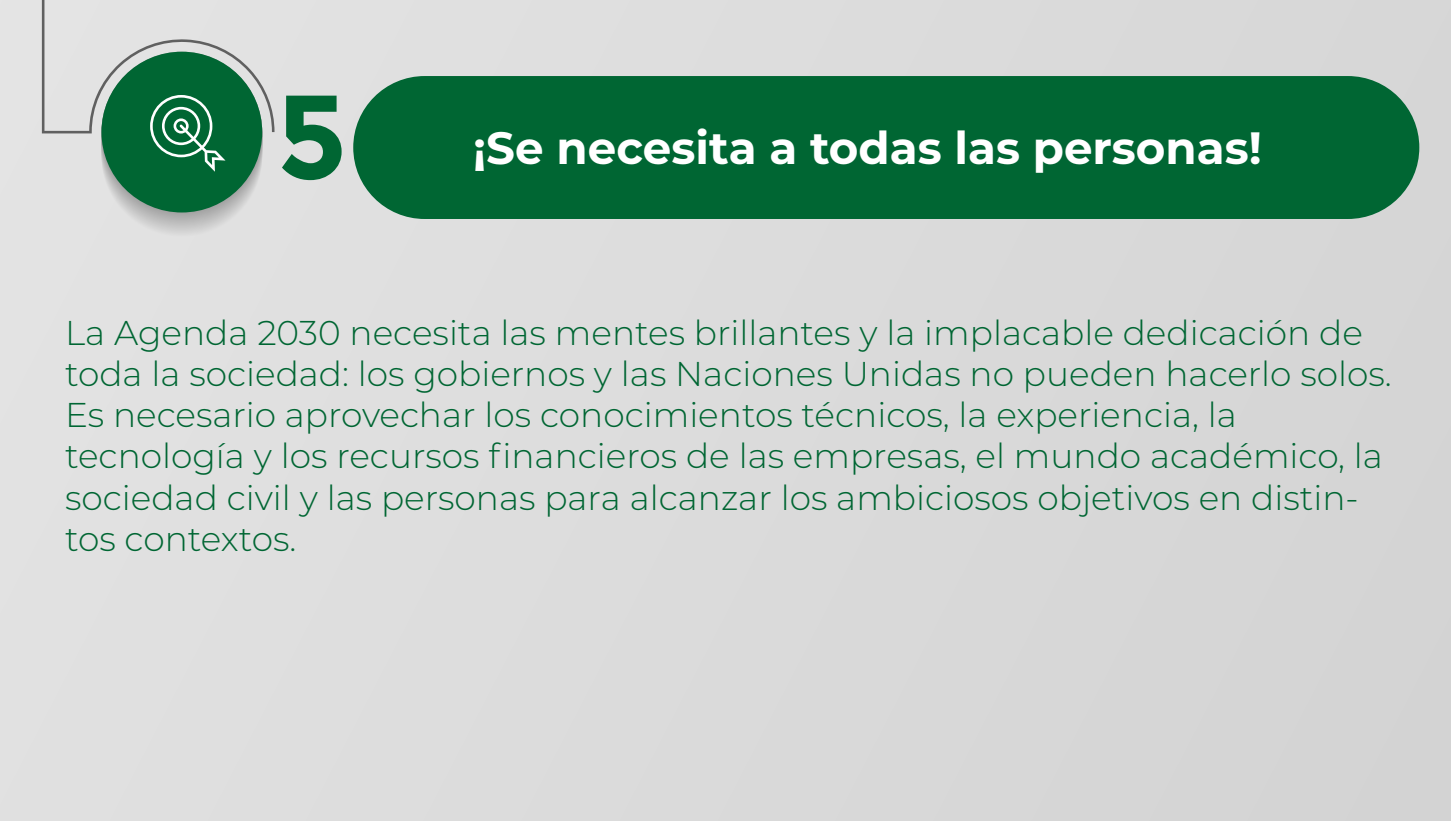
<style>
.page{position:relative;width:1451px;height:821px;background:#fff}
.page>*{position:absolute;margin:0;border:0;box-sizing:border-box;transform-origin:0 0}
.t1{font:700 119.4px "Montserrat";color:#063}
.t2{font:700 45.22px "Montserrat";color:#fff}
.t3{font:300 34.35px/41.2px "Montserrat";color:#063}
</style>
<div class="page">
<div style="left:0;top:0;width:1450px;height:820px;background:#dbdbdb"></div>
<div style="left:101px;top:52px;width:161px;height:160px;background:#063;border-radius:50%"></div>
<svg style="left:42px;top:0;width:232px;height:172px"></svg>
<div style="left:353px;top:76px;width:1066px;height:143px;background:#063;border-radius:71px"></div>
<h1 class="t1" style="left:276px;top:66px;width:73px">5</h1>
<h2 class="t2" style="left:473px;top:115px;width:790px">¡Se necesita a todas las personas!</h2>
<p class="t3" style="left:65px;top:310px;width:1328px">La Agenda 2030 necesita las mentes brillantes y la implacable dedicación de toda la sociedad: los gobiernos y las Naciones Unidas no pueden hacerlo solos.<br>Es necesario aprovechar los conocimientos técnicos, la experiencia, la tecnología y los recursos financieros de las empresas, el mundo académico, la sociedad civil y las personas para alcanzar los ambiciosos objetivos en distin&shy;tos contextos.</p>
</div>
